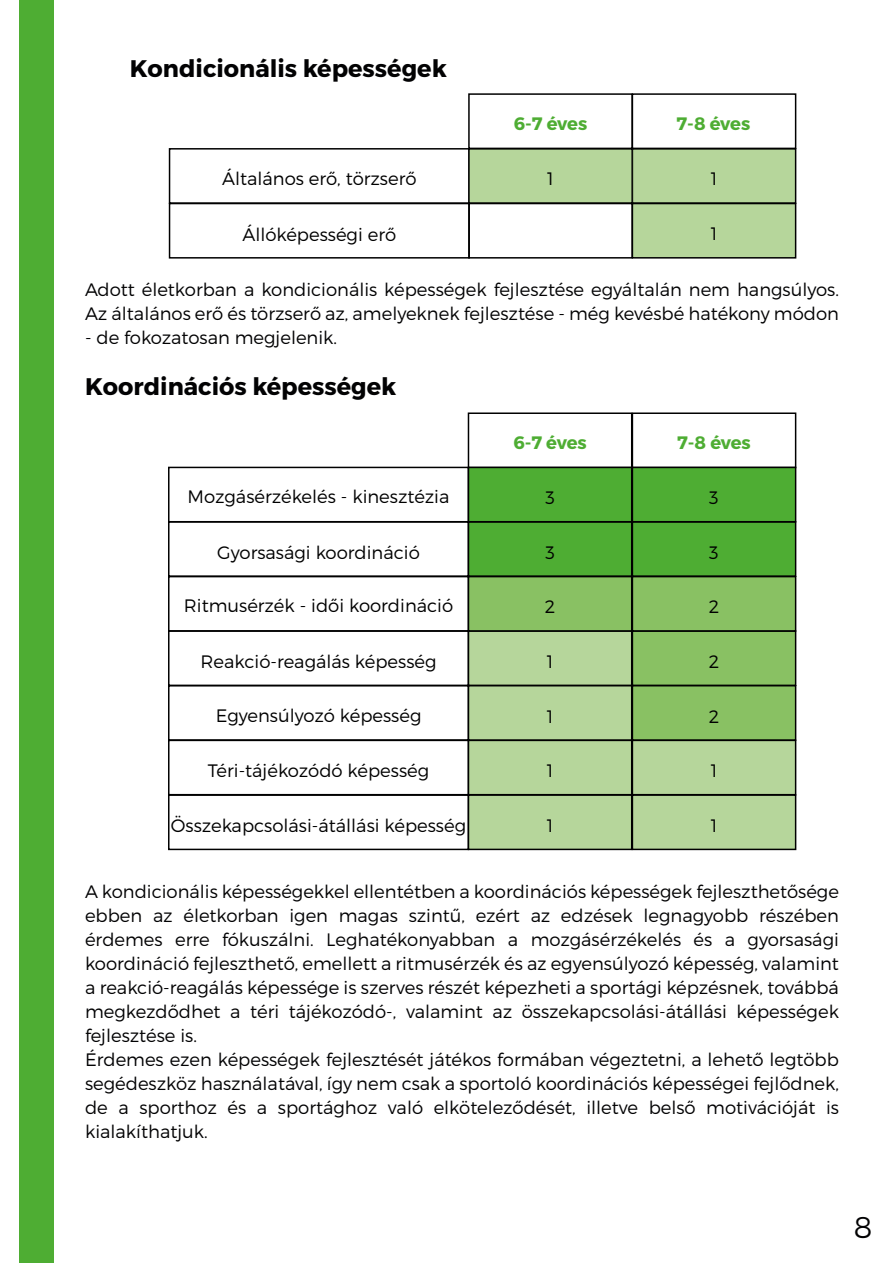
<style>
.page{position:relative;width:893px;height:1263px;background:#fff}
.page>*{position:absolute;margin:0;border:0;box-sizing:border-box;transform-origin:0 0}
.t1{font:300 30px "Montserrat";color:#020203}
.t2{font:700 24px "Montserrat";color:#020203}
.t3{font:300 18px/24px "Montserrat";color:#020203}
.t4{font:300 18px "Montserrat";color:#000}
.t5{font:700 18px "Montserrat";letter-spacing:-.02em;color:#4ead33}
</style>
<div class="page">
<div style="left:20px;top:0;width:34px;height:1263px;background:#4ead33"></div>
<div style="left:169px;top:148px;width:301px;height:56px;border:2px solid #000"></div>
<div style="left:632px;top:149px;width:164px;height:54px;background:#b6d69b"></div>
<div style="left:632px;top:148px;width:164px;height:56px;border:2px solid #000"></div>
<div style="left:469px;top:149px;width:163px;height:54px;background:#b6d69b"></div>
<div style="left:468px;top:148px;width:165px;height:56px;border:2px solid #000"></div>
<div style="left:169px;top:203px;width:301px;height:56px;border:2px solid #000"></div>
<div style="left:632px;top:204px;width:164px;height:54px;background:#b6d69b"></div>
<div style="left:632px;top:203px;width:164px;height:56px;border:2px solid #000"></div>
<div style="left:468px;top:203px;width:165px;height:56px;border:2px solid #000"></div>
<div style="left:468px;top:93px;width:165px;height:56px;border:2px solid #000"></div>
<div style="left:632px;top:93px;width:164px;height:56px;border:2px solid #000"></div>
<div style="left:168px;top:467px;width:301px;height:55px;border:2px solid #000"></div>
<div style="left:168px;top:521px;width:301px;height:56px;border:2px solid #000"></div>
<div style="left:468px;top:412px;width:164px;height:56px;border:2px solid #000"></div>
<div style="left:632px;top:412px;width:164px;height:56px;border:2px solid #000"></div>
<div style="left:168px;top:576px;width:301px;height:56px;border:2px solid #000"></div>
<div style="left:168px;top:630px;width:301px;height:56px;border:2px solid #000"></div>
<div style="left:168px;top:685px;width:301px;height:56px;border:2px solid #000"></div>
<div style="left:168px;top:740px;width:301px;height:55px;border:2px solid #000"></div>
<div style="left:168px;top:794px;width:301px;height:56px;border:2px solid #000"></div>
<div style="left:468px;top:740px;width:164px;height:55px;background:#b6d69b"></div>
<div style="left:468px;top:795px;width:164px;height:54px;background:#b6d69b"></div>
<div style="left:468px;top:794px;width:164px;height:56px;border:2px solid #000"></div>
<div style="left:468px;top:631px;width:164px;height:54px;background:#b6d69b"></div>
<div style="left:468px;top:686px;width:164px;height:54px;background:#b6d69b"></div>
<div style="left:468px;top:685px;width:164px;height:56px;border:2px solid #000"></div>
<div style="left:468px;top:522px;width:164px;height:54px;background:#4ead33"></div>
<div style="left:468px;top:521px;width:164px;height:56px;border:2px solid #000"></div>
<div style="left:468px;top:577px;width:164px;height:54px;background:#89c163"></div>
<div style="left:468px;top:576px;width:164px;height:56px;border:2px solid #000"></div>
<div style="left:468px;top:467px;width:164px;height:55px;background:#4ead33"></div>
<div style="left:468px;top:467px;width:164px;height:55px;border:2px solid #000"></div>
<div style="left:632px;top:740px;width:164px;height:55px;background:#b6d69b"></div>
<div style="left:632px;top:795px;width:164px;height:54px;background:#b6d69b"></div>
<div style="left:632px;top:794px;width:164px;height:56px;border:2px solid #000"></div>
<div style="left:632px;top:631px;width:164px;height:54px;background:#89c163"></div>
<div style="left:632px;top:686px;width:164px;height:54px;background:#89c163"></div>
<div style="left:632px;top:685px;width:164px;height:56px;border:2px solid #000"></div>
<div style="left:632px;top:522px;width:164px;height:54px;background:#4ead33"></div>
<div style="left:632px;top:521px;width:164px;height:56px;border:2px solid #000"></div>
<div style="left:632px;top:577px;width:164px;height:54px;background:#89c163"></div>
<div style="left:632px;top:576px;width:164px;height:56px;border:2px solid #000"></div>
<div style="left:632px;top:467px;width:164px;height:55px;background:#4ead33"></div>
<div style="left:632px;top:467px;width:164px;height:55px;border:2px solid #000"></div>
<h2 class="t2" style="left:130px;top:54px;width:319px">Kondicionális képességek</h2>
<p class="t4" style="left:222px;top:167px;width:196px">Általános erő, törzserő</p>
<p class="t4" style="left:242px;top:223px;width:155px">Állóképességi erő</p>
<p class="t5" style="left:514px;top:112px;width:75px">6-7 éves</p>
<p class="t5" style="left:677px;top:113px;width:75px">7-8 éves</p>
<p class="t4" style="left:547px;top:167px;width:8px">1</p>
<p class="t4" style="left:711px;top:167px;width:8px">1</p>
<p class="t4" style="left:711px;top:223px;width:8px">1</p>
<p class="t3" style="left:85px;top:277px;width:755px">Adott életkorban a kondicionális képességek fejlesztése egyáltalán nem hangsúlyos.<br>Az általános erő és törzserő az, amelyeknek fejlesztése - még kevésbé hatékony módon</p>
<p class="t3" style="left:85px;top:325px;width:254px">- de fokozatosan megjelenik.</p>
<h2 class="t2" style="left:85px;top:372px;width:313px">Koordinációs képességek</h2>
<p class="t5" style="left:513px;top:431px;width:75px">6-7 éves</p>
<p class="t5" style="left:677px;top:432px;width:75px">7-8 éves</p>
<p class="t4" style="left:188px;top:486px;width:263px">Mozgásérzékelés - kinesztézia</p>
<p class="t4" style="left:217px;top:541px;width:204px">Gyorsasági koordináció</p>
<p class="t4" style="left:184px;top:595px;width:271px">Ritmusérzék - idői koordináció</p>
<p class="t4" style="left:201px;top:650px;width:237px">Reakció-reagálás képesség</p>
<p class="t4" style="left:216px;top:704px;width:207px">Egyensúlyozó képesség</p>
<p class="t4" style="left:208px;top:760px;width:223px">Téri-tájékozódó képesség</p>
<p class="t4" style="left:171px;top:814px;width:297px">Összekapcsolási-átállási képesség</p>
<p class="t4" style="left:545px;top:487px;width:11px">3</p>
<p class="t4" style="left:545px;top:541px;width:11px">3</p>
<p class="t4" style="left:545px;top:596px;width:12px">2</p>
<p class="t4" style="left:547px;top:650px;width:8px">1</p>
<p class="t4" style="left:547px;top:705px;width:8px">1</p>
<p class="t4" style="left:547px;top:760px;width:8px">1</p>
<p class="t4" style="left:547px;top:814px;width:8px">1</p>
<p class="t4" style="left:709px;top:487px;width:11px">3</p>
<p class="t4" style="left:709px;top:541px;width:11px">3</p>
<p class="t4" style="left:709px;top:596px;width:12px">2</p>
<p class="t4" style="left:709px;top:650px;width:12px">2</p>
<p class="t4" style="left:709px;top:705px;width:12px">2</p>
<p class="t4" style="left:711px;top:760px;width:8px">1</p>
<p class="t4" style="left:711px;top:814px;width:8px">1</p>
<p class="t3" style="left:85px;top:879px;width:755px">A kondicionális képességekkel ellentétben a koordinációs képességek fejleszthetősége ebben az életkorban igen magas szintű, ezért az edzések legnagyobb részében érdemes erre fókuszálni. Leghatékonyabban a mozgásérzékelés és a gyorsasági koordináció fejleszthető, emellett a ritmusérzék és az egyensúlyozó képesség, valamint a reakció-reagálás képessége is szerves részét képezheti a sportági képzésnek, továbbá megkezdődhet a téri tájékozódó-, valamint az összekapcsolási-átállási képességek fejlesztése is.<br>Érdemes ezen képességek fejlesztését játékos formában végeztetni, a lehető legtöbb segédeszköz használatával, így nem csak a sportoló koordinációs képességei fejlődnek, de a sporthoz és a sportághoz való elköteleződését, illetve belső motivációját is kialakíthatjuk.</p>
<h1 class="t1" style="left:854px;top:1209px;width:20px">8</h1>
</div>
